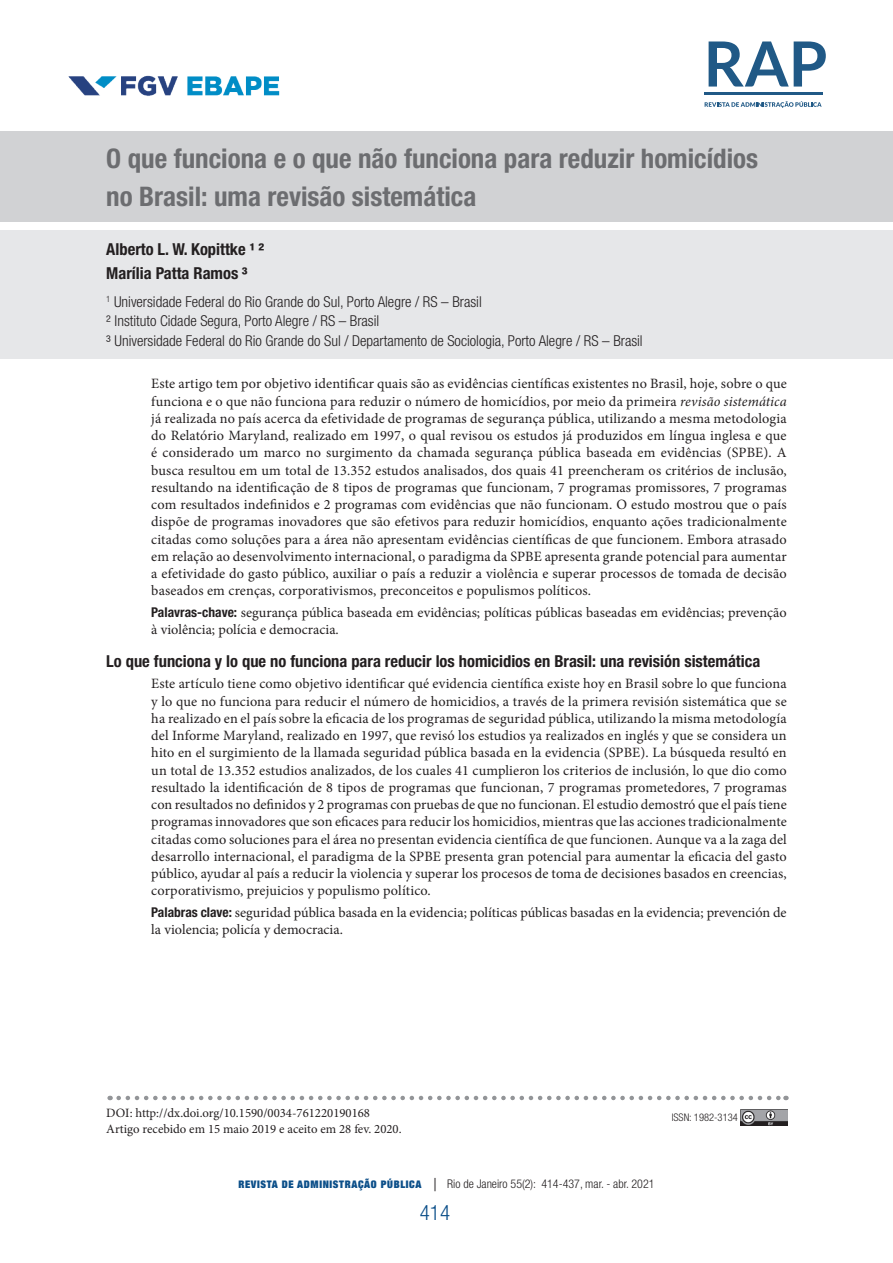
<style>
.page{position:relative;width:893px;height:1263px;background:#fff}
.page>*{position:absolute;margin:0;border:0;box-sizing:border-box;transform-origin:0 0}
.titulo{font:700 condensed 27px/37.5px "Helvetica Neue LT Std";color:#6c6d70}
.t1{font:300 condensed 21px "Helvetica Neue LT Std";color:#0c4f89}
.SUB_ABERT{font:700 condensed 16.5px "Helvetica Neue LT Std";color:#231f20}
.autor_1{font:700 condensed 16.5px "Helvetica Neue LT Std";color:#231f20}
.autor_2{font:300 condensed 15px "Helvetica Neue LT Std";color:#231f20}
.ABERTURA{font:14.25px/17.2px "Minion Pro";color:#231f20;text-align:justify}
.nota_DOI{font:12.75px "Minion Pro";color:#231f20}
.t2{font:300 condensed 12px "Helvetica Neue LT Std";color:#231f20}
.autor_2-2{font:300 condensed 10.5px "Helvetica Neue LT Std";color:#231f20}
.s1{font-style:italic}
.s2{font-family:"Helvetica Neue LT Std";font-weight:700;font-stretch:condensed;font-size:13.5px}
.s3{font-family:"Helvetica Neue";font-weight:900;font-stretch:expanded;font-size:10.5px;color:#0c4f89}
.s4{font-size:18px}
</style>
<div class="page">
<img style="left:68px;top:75px;width:212px;height:21px">
<svg style="left:705px;top:101px;width:117px;height:7px"></svg>
<hr style="left:704px;top:93px;width:119px;height:2px;background:#205986">
<svg style="left:709px;top:41px;width:117px;height:46px"></svg>
<div style="left:0;top:131px;width:892px;height:90px;background:#d1d2d4"></div>
<div style="left:0;top:230px;width:892px;height:129px;background:#e6e7e9"></div>
<svg style="left:119px;top:1096px;width:667px;height:4px"></svg>
<img style="left:740px;top:1109px;width:47px;height:17px">
<p class="titulo" style="left:106px;top:139px;width:653px">O que funciona e o que não funciona para reduzir homicídios no Brasil: uma revisão sistemática</p>
<p class="autor_1" style="left:106px;top:239px;width:159px">Alberto L. W. Kopittke ¹ ²</p>
<p class="autor_1" style="left:106px;top:263px;width:143px">Marília Patta Ramos ³</p>
<p class="autor_2" style="left:106px;top:293px;width:377px"><sup>1</sup> Universidade Federal do Rio Grande do Sul, Porto Alegre / RS – Brasil</p>
<p class="autor_2" style="left:106px;top:312px;width:275px">² Instituto Cidade Segura, Porto Alegre / RS – Brasil</p>
<p class="autor_2" style="left:106px;top:332px;width:538px">³ Universidade Federal do Rio Grande do Sul / Departamento de Sociologia, Porto Alegre / RS – Brasil</p>
<p class="ABERTURA" style="left:151px;top:375px;width:637px">Este artigo tem por objetivo identificar quais são as evidências científicas existentes no Brasil, hoje, sobre o que funciona e o que não funciona para reduzir o número de homicídios, por meio da primeira <span class="s1">revisão sistemática </span>já realizada no país acerca da efetividade de programas de segurança pública, utilizando a mesma metodologia do Relatório Maryland, realizado em 1997, o qual revisou os estudos já produzidos em língua inglesa e que é considerado um marco no surgimento da chamada segurança pública baseada em evidências (SPBE). A busca resultou em um total de 13.352 estudos analisados, dos quais 41 preencheram os critérios de inclusão, resultando na identificação de 8 tipos de programas que funcionam, 7 programas promissores, 7 programas com resultados indefinidos e 2 programas com evidências que não funcionam. O estudo mostrou que o país dispõe de programas inovadores que são efetivos para reduzir homicídios, enquanto ações tradicionalmente citadas como soluções para a área não apresentam evidências científicas de que funcionem. Embora atrasado em relação ao desenvolvimento internacional, o paradigma da SPBE apresenta grande potencial para aumentar a efetividade do gasto público, auxiliar o país a reduzir a violência e superar processos de tomada de decisão baseados em crenças, corporativismos, preconceitos e populismos políticos.</p>
<p class="ABERTURA" style="left:151px;top:604px;width:637px"><span class="s2">Palavras-chave:</span> segurança pública baseada em evidências; políticas públicas baseadas em evidências; prevenção à violência; polícia e democracia.</p>
<p class="SUB_ABERT" style="left:106px;top:651px;width:656px">Lo que funciona y lo que no funciona para reducir los homicidios en Brasil: una revisión sistemática</p>
<p class="ABERTURA" style="left:151px;top:675px;width:637px">Este artículo tiene como objetivo identificar qué evidencia científica existe hoy en Brasil sobre lo que funciona y lo que no funciona para reducir el número de homicidios, a través de la primera revisión sistemática que se ha realizado en el país sobre la eficacia de los programas de seguridad pública, utilizando la misma metodología del Informe Maryland, realizado en 1997, que revisó los estudios ya realizados en inglés y que se considera un hito en el surgimiento de la llamada seguridad pública basada en la evidencia (SPBE). La búsqueda resultó en un total de 13.352 estudios analizados, de los cuales 41 cumplieron los criterios de inclusión, lo que dio como resultado la identificación de 8 tipos de programas que funcionan, 7 programas prometedores, 7 programas con resultados no definidos y 2 programas con pruebas de que no funcionan. El estudio demostró que el país tiene programas innovadores que son eficaces para reducir los homicidios, mientras que las acciones tradicionalmente citadas como soluciones para el área no presentan evidencia científica de que funcionen. Aunque va a la zaga del desarrollo internacional, el paradigma de la SPBE presenta gran potencial para aumentar la eficacia del gasto público, ayudar al país a reducir la violencia y superar los procesos de toma de decisiones basados en creencias, corporativismo, prejuicios y populismo político.</p>
<p class="ABERTURA" style="left:151px;top:904px;width:637px"><span class="s2">Palabras clave:</span> seguridad pública basada en la evidencia; políticas públicas basadas en la evidencia; prevención de la violencia; policía y democracia.</p>
<p class="nota_DOI" style="left:106px;top:1104px;width:265px">DOI: http://dx.doi.org/10.1590/0034-761220190168</p>
<p class="nota_DOI" style="left:106px;top:1121px;width:297px">Artigo recebido em 15 maio 2019 e aceito em 28 fev. 2020.</p>
<p class="t2" style="left:238px;top:1176px;width:418px"><span class="s3">REVISTA DE ADMINISTRAÇÃO PÚBLICA</span> <span class="s4">|</span> Rio de Janeiro 55(2): 414-437, mar. - abr. 2021</p>
<h2 class="t1" style="left:420px;top:1200px;width:32px">414</h2>
<p class="autor_2-2" style="left:672px;top:1111px;width:68px">ISSN: 1982-3134</p>
</div>
